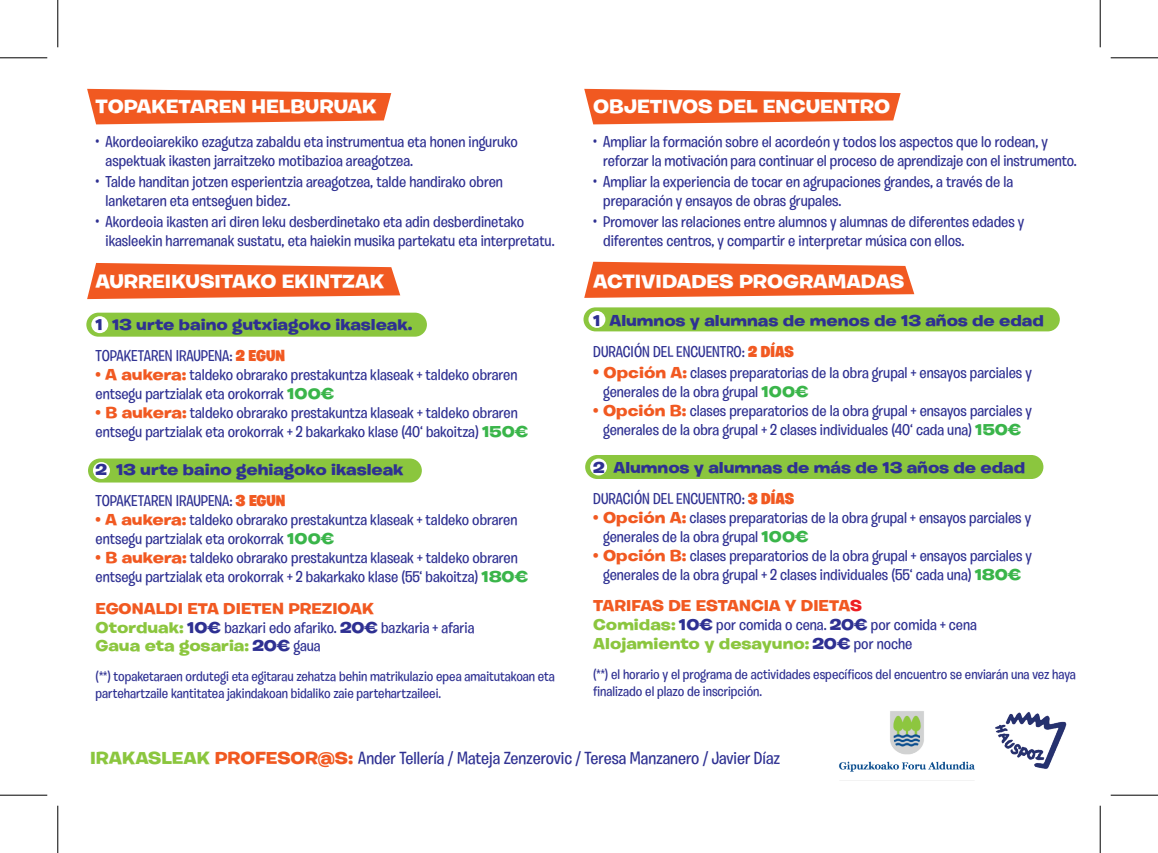
<style>
.page{position:relative;width:1158px;height:853px;background:#fff}
.page>*{position:absolute;margin:0;border:0;box-sizing:border-box;transform-origin:0 0}
.t1{font:700 19.25px "Burbank Big Wide";color:#fff}
.t2{font:500 17.5px "Burbank Big";color:#2e3092}
.t3{font:500 15.75px/18.9px "Burbank Big";color:#2e3092}
.t4{font:700 15.75px "Burbank Big Wide";color:#2e3092}
.t5{font:700 15.75px "Burbank Big Wide";color:#8bc63e}
.t6{font:700 15.75px "Burbank Big Wide";color:#f15921}
.t7{font:500 14px/16.8px "Burbank Big";color:#2e3092}
.s1{font-size:17.5px}
.s2{font-weight:900;color:#f15921}
.s3{font-family:"Burbank Big Wide";font-weight:700;color:#f15921}
.s4{font-family:"Burbank Big Wide";font-weight:700;color:#3ab54a}
.s5{font-family:"Burbank Big Wide";font-weight:700;color:#8bc63e}
.s6{font-family:"Burbank Big Wide";font-weight:700}
.s7{color:#2e3092}
.s8{font-family:"Burbank Big";font-weight:500;color:#2e3092}
.s9{font-family:"Burbank Big Wide";font-weight:700;font-size:17.5px;color:#f15921}
.s10{color:#ee1d23}
</style>
<div class="page">
<svg style="left:584px;top:261px;width:330px;height:37px;background:#f37242"></svg>
<svg style="left:584px;top:89px;width:316px;height:35px;background:#f26d3c"></svg>
<div style="left:583px;top:307px;width:476px;height:24px;background:#8bc63e;border-radius:12px"></div>
<div style="left:588px;top:311px;width:17px;height:17px;background:#fff;border-radius:50%"></div>
<div style="left:585px;top:455px;width:458px;height:24px;background:#8bc63e;border-radius:12px"></div>
<div style="left:590px;top:458px;width:17px;height:17px;background:#fff;border-radius:50%"></div>
<svg style="left:87px;top:263px;width:313px;height:36px;background:#f26e3e"></svg>
<svg style="left:87px;top:89px;width:304px;height:35px;background:#f26d3c"></svg>
<div style="left:86px;top:312px;width:341px;height:24px;background:#8bc63e;border-radius:12px"></div>
<div style="left:91px;top:316px;width:17px;height:17px;background:#fff;border-radius:50%"></div>
<div style="left:88px;top:458px;width:334px;height:24px;background:#8bc63e;border-radius:12px"></div>
<div style="left:93px;top:462px;width:17px;height:17px;background:#fff;border-radius:50%"></div>
<img style="left:995px;top:712px;width:71px;height:57px">
<img style="left:839px;top:711px;width:136px;height:70px">
<hr style="left:0;top:57px;width:47px;height:1px;background:#000">
<hr style="left:1110px;top:57px;width:47px;height:1px;background:#000">
<hr style="left:0;top:794px;width:47px;height:1px;background:#000">
<hr style="left:1110px;top:794px;width:47px;height:1px;background:#000">
<hr style="left:57px;top:0;width:1px;height:47px;background:#000">
<hr style="left:57px;top:805px;width:1px;height:47px;background:#000">
<hr style="left:1099px;top:0;width:1px;height:47px;background:#000">
<hr style="left:1099px;top:805px;width:1px;height:47px;background:#000">
<p class="t1" style="left:96px;top:95px;width:282px">TOPAKETAREN HELBURUAK</p>
<p class="t3" style="left:106px;top:132px;width:414px;text-indent:-10px"><span class="s1">•</span> Akordeoiarekiko ezagutza zabaldu eta instrumentua eta honen inguruko aspektuak ikasten jarraitzeko motibazioa areagotzea.</p>
<p class="t3" style="left:106px;top:172px;width:399px;text-indent:-10px"><span class="s1">•</span> Talde handitan jotzen esperientzia areagotzea, talde handirako obren lanketaren eta entseguen bidez.</p>
<p class="t3" style="left:106px;top:212px;width:450px;text-indent:-10px"><span class="s1">•</span> Akordeoia ikasten ari diren leku desberdinetako eta adin desberdinetako ikasleekin harremanak sustatu, eta haiekin musika partekatu eta interpretatu.</p>
<p class="t1" style="left:96px;top:269px;width:290px">AURREIKUSITAKO EKINTZAK</p>
<p class="t4" style="left:96px;top:314px;width:318px">1 13 urte baino gutxiagoko ikasleak.</p>
<p class="t3" style="left:96px;top:346px;width:191px">TOPAKETAREN IRAUPENA: <span class="s2">2 EGUN</span></p>
<p class="t3" style="left:96px;top:365px;width:423px"><span class="s3">• A aukera:</span> taldeko obrarako prestakuntza klaseak + taldeko obraren entsegu partzialak eta orokorrak <span class="s4">100€</span></p>
<p class="t3" style="left:96px;top:403px;width:434px"><span class="s3">• B aukera:</span> taldeko obrarako prestakuntza klaseak + taldeko obraren entsegu partzialak eta orokorrak + 2 bakarkako klase (40‘ bakoitza) <span class="s4">150€</span></p>
<p class="t4" style="left:96px;top:459px;width:309px">2 13 urte baino gehiagoko ikasleak</p>
<p class="t3" style="left:96px;top:491px;width:191px">TOPAKETAREN IRAUPENA: <span class="s2">3 EGUN</span></p>
<p class="t3" style="left:96px;top:510px;width:423px"><span class="s3">• A aukera:</span> taldeko obrarako prestakuntza klaseak + taldeko obraren entsegu partzialak eta orokorrak <span class="s4">100€</span></p>
<p class="t3" style="left:96px;top:548px;width:434px"><span class="s3">• B aukera:</span> taldeko obrarako prestakuntza klaseak + taldeko obraren entsegu partzialak eta orokorrak + 2 bakarkako klase (55‘ bakoitza) <span class="s4">180€</span></p>
<p class="t6" style="left:96px;top:598px;width:280px">EGONALDI ETA DIETEN PREZIOAK</p>
<p class="t3" style="left:96px;top:617px;width:380px"><span class="s5">Otorduak:</span> <span class="s6">10€</span> bazkari edo afariko. <span class="s6">20€</span> bazkaria + afaria</p>
<p class="t5" style="left:96px;top:636px;width:226px">Gaua eta gosaria: <span class="s7">20€</span> <span class="s8">gaua</span></p>
<p class="t7" style="left:96px;top:667px;width:460px">(**) topaketaraen ordutegi eta egitarau zehatza behin matrikulazio epea amaitutakoan eta partehartzaile kantitatea jakindakoan bidaliko zaie partehartzaileei.</p>
<p class="t1" style="left:593px;top:95px;width:298px">OBJETIVOS DEL ENCUENTRO</p>
<p class="t3" style="left:603px;top:132px;width:475px;text-indent:-10px"><span class="s1">•</span> Ampliar la formación sobre el acordeón y todos los aspectos que lo rodean, y reforzar la motivación para continuar el proceso de aprendizaje con el instrumento.</p>
<p class="t3" style="left:603px;top:172px;width:411px;text-indent:-10px"><span class="s1">•</span> Ampliar la experiencia de tocar en agrupaciones grandes, a través de la preparación y ensayos de obras grupales.</p>
<p class="t3" style="left:603px;top:212px;width:422px;text-indent:-10px"><span class="s1">•</span> Promover las relaciones entre alumnos y alumnas de diferentes edades y diferentes centros, y compartir e interpretar música con ellos.</p>
<p class="t1" style="left:593px;top:269px;width:312px">ACTIVIDADES PROGRAMADAS</p>
<p class="t4" style="left:593px;top:310px;width:452px">1 Alumnos y alumnas de menos de 13 años de edad</p>
<p class="t3" style="left:593px;top:342px;width:202px">DURACIÓN DEL ENCUENTRO: <span class="s2">2 DÍAS</span></p>
<p class="t3" style="left:603px;top:363px;width:430px;text-indent:-10px"><span class="s9">•</span> <span class="s3">Opción A:</span> clases preparatorias de la obra grupal + ensayos parciales y generales de la obra grupal <span class="s4">100€</span></p>
<p class="t3" style="left:593px;top:401px;width:440px;text-align:center"><span class="s3">• Opción B:</span> clases preparatorios de la obra grupal + ensayos parciales y generales de la obra grupal + 2 clases individuales (40‘ cada una) <span class="s4">150€</span></p>
<p class="t4" style="left:593px;top:457px;width:433px">2 Alumnos y alumnas de más de 13 años de edad</p>
<p class="t3" style="left:593px;top:489px;width:202px">DURACIÓN DEL ENCUENTRO: <span class="s2">3 DÍAS</span></p>
<p class="t3" style="left:603px;top:508px;width:429px;text-indent:-10px"><span class="s3">• Opción A:</span> clases preparatorias de la obra grupal + ensayos parciales y generales de la obra grupal <span class="s4">100€</span></p>
<p class="t3" style="left:593px;top:546px;width:440px;text-align:center"><span class="s3">• Opción B:</span> clases preparatorios de la obra grupal + ensayos parciales y generales de la obra grupal + 2 clases individuales (55‘ cada una) <span class="s4">180€</span></p>
<p class="t6" style="left:593px;top:596px;width:270px">TARIFAS DE ESTANCIA Y DIETA<span class="s10">S</span></p>
<p class="t3" style="left:593px;top:615px;width:385px"><span class="s5">Comidas:</span> <span class="s6">10€</span> por comida o cena. <span class="s6">20€</span> por comida + cena</p>
<p class="t5" style="left:593px;top:633px;width:320px">Alojamiento y desayuno: <span class="s7">20€</span> <span class="s8">por noche</span></p>
<p class="t7" style="left:593px;top:665px;width:484px">(**) el horario y el programa de actividades específicos del encuentro se enviarán una vez haya finalizado el plazo de inscripción.</p>
<p class="t2" style="left:90px;top:747px;width:691px"><span class="s5">IRAKASLEAK</span> <span class="s3">PROFESOR@S:</span> Ander Tellería / Mateja Zenzerovic / Teresa Manzanero / Javier Díaz</p>
</div>
